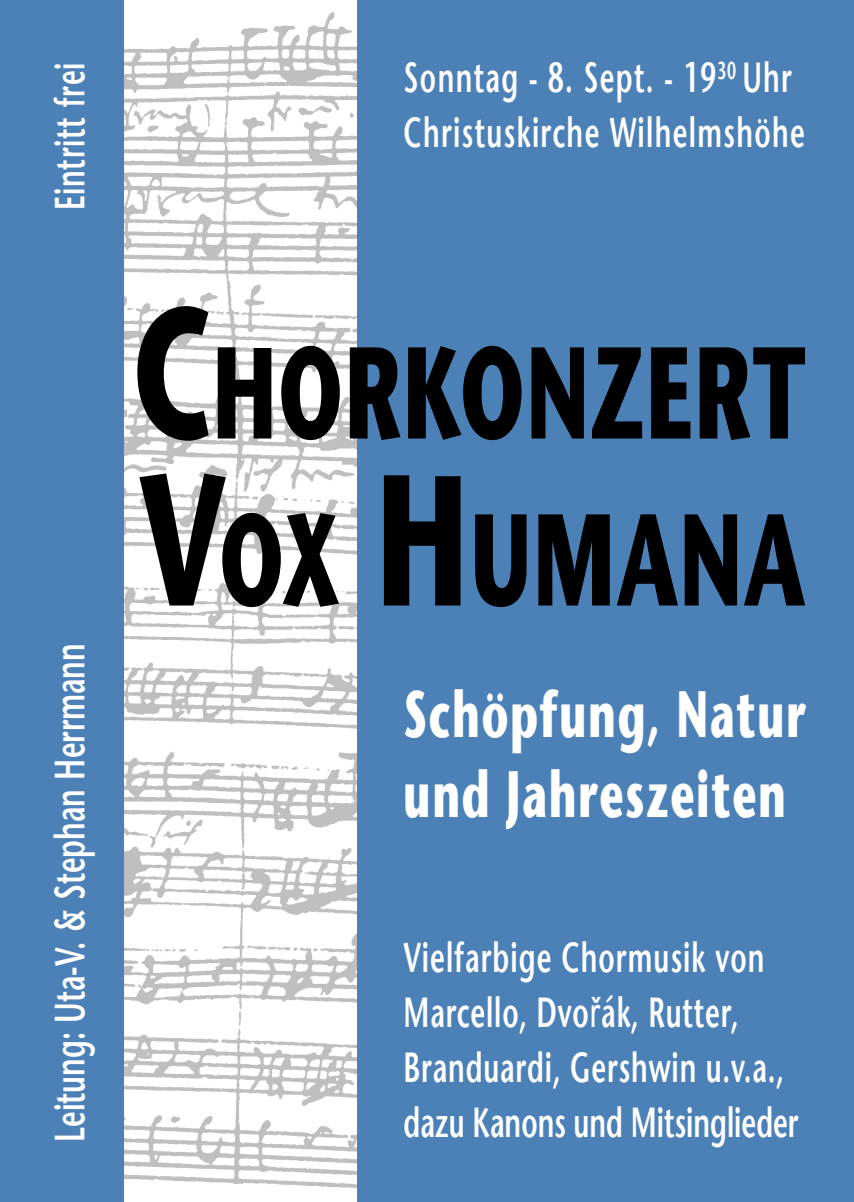
<style>
.page{position:relative;width:854px;height:1202px;background:#fff}
.page>*{position:absolute;margin:0;border:0;box-sizing:border-box;transform-origin:0 0}
.t1{font:700 130.2px/167px "Stone Sans";letter-spacing:.015em;color:#000;scale:.65 1}
.t2{font:700 65.1px/80px "Stone Sans";letter-spacing:.04em;color:#fff;scale:.65 1}
.t3{font:600 42px "Stone Sans";color:#fff;scale:.68 1}
.t4{font:600 41.9px/55px "Stone Sans";letter-spacing:.03em;color:#fff;scale:.65 1}
.t5{font:600 41.9px "Stone Sans";letter-spacing:.05em;color:#fff;scale:.65 1}
.t6{font:600 41.9px "Stone Sans";color:#fff;scale:.65 1}
.s1{font-size:186px}
.s2{font-family:"Arial Narrow";font-weight:400}
</style>
<div class="page">
<div style="left:0;top:0;width:135px;height:1202px;background:#4c81b8"></div>
<div style="left:348px;top:0;width:505px;height:1202px;background:#4c81b8"></div>
<img style="left:124px;top:9px;width:232px;height:1185px">
<div style="left:228px;top:1184px;width:27px;height:18px;background:#fff"></div>
<div style="left:124px;top:0;width:232px;height:9px;background:#fff"></div>
<div style="left:124px;top:1194px;width:232px;height:8px;background:#fff"></div>
<p class="t4" style="left:42px;top:210px;width:229px;rotate:-90deg">Eintritt frei</p>
<p class="t3" style="left:45px;top:1142px;width:734px;rotate:-90deg">Leitung: Uta-V. &amp; Stephan Herrmann</p>
<p class="t5" style="left:403px;top:53px;width:599px">Sonntag - 8. Sept. - 19<sup>30</sup> Uhr</p>
<p class="t5" style="left:403px;top:108px;width:619px">Christuskirche Wilhelmshöhe</p>
<p class="t1" style="left:132px;top:310px;width:1036px"><span class="s1">C</span>HORKONZERT<br><span class="s1">V</span>OX <span class="s1">H</span>UMANA</p>
<p class="t2" style="left:403px;top:674px;width:620px">Schöpfung, Natur und Jahreszeiten</p>
<p class="t4" style="left:403px;top:930px;width:586px">Vielfarbige Chormusik von<br>Marcello, Dvo<span class="s2">ř</span>ák, Rutter,<br>Branduardi, Gershwin u.v.a.,</p>
<p class="t6" style="left:403px;top:1097px;width:609px">dazu Kanons und Mitsinglieder</p>
</div>
